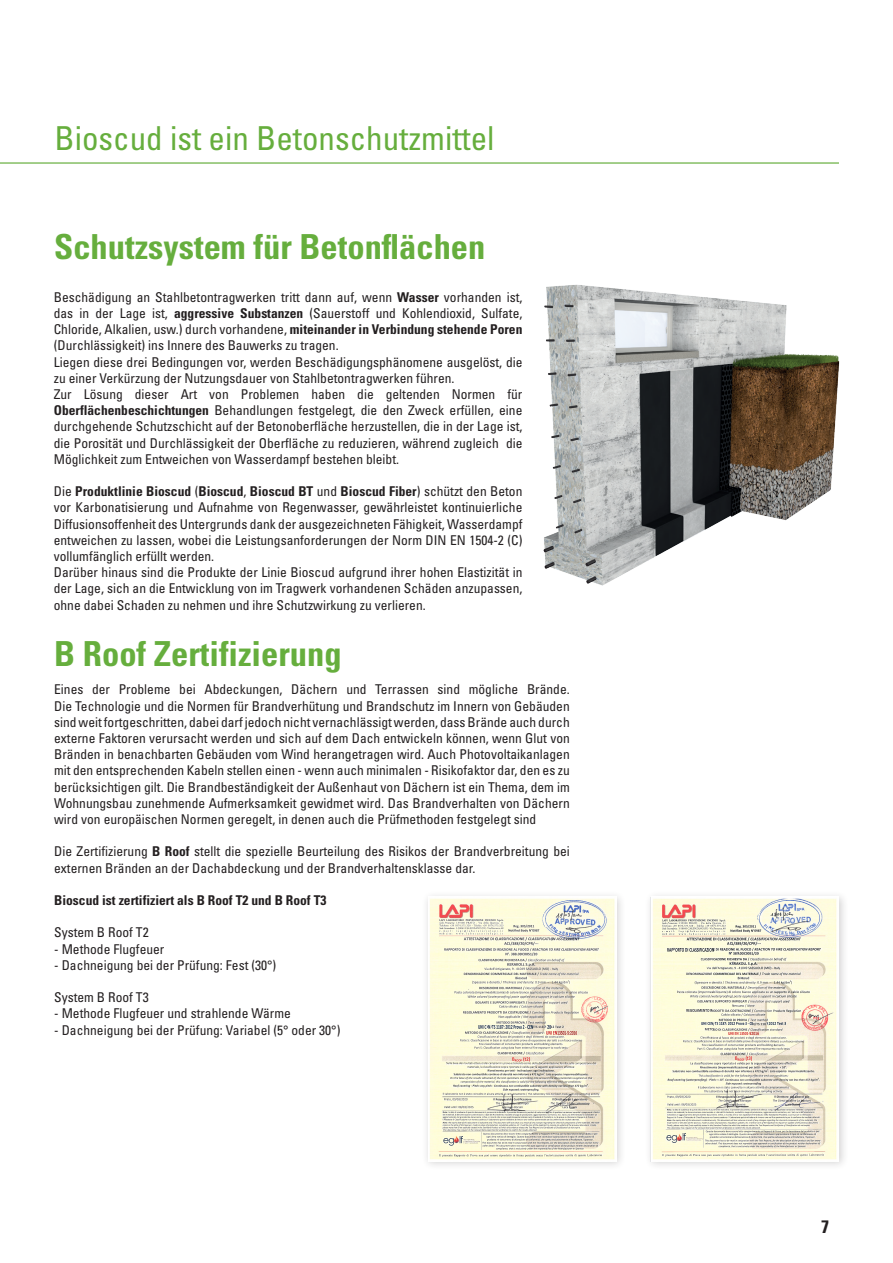
<style>
.page{position:relative;width:893px;height:1263px;background:#fff}
.page>*{position:absolute;margin:0;border:0;box-sizing:border-box;transform-origin:0 0}
.t1{font:700 condensed 34.5px "Univers LT Std";color:#66ae3d}
.t2{font:condensed 33px "Univers LT Std";color:#66ae3d}
.t3{font:700 condensed 18px "Univers LT Std";color:#231f20}
.t4{font:condensed 13.5px/16.2px "Univers LT Std";color:#231f20;text-align:justify}
.t5{font:700 condensed 13.5px "Univers LT Std";color:#231f20}
.s1{font-weight:700}
</style>
<div class="page">
<hr style="left:0;top:162px;width:839px;height:2px;background:#66ae3d">
<img style="left:543px;top:284px;width:297px;height:302px">
<div style="left:422px;top:890px;width:204px;height:281px;background:#231f20;opacity:.2"></div>
<img style="left:428px;top:897px;width:189px;height:264px">
<img style="left:439px;top:1063px;width:163px;height:93px">
<img style="left:440px;top:913px;width:159px;height:142px">
<img style="left:542px;top:900px;width:64px;height:36px">
<img style="left:479px;top:1026px;width:53px;height:2px">
<img style="left:443px;top:1136px;width:20px;height:9px">
<img style="left:582px;top:998px;width:23px;height:23px">
<img style="left:557px;top:1031px;width:20px;height:3px">
<img style="left:513px;top:1057px;width:16px;height:4px">
<img style="left:464px;top:1140px;width:16px;height:3px">
<svg style="left:546px;top:1026px;width:10px;height:8px"></svg>
<img style="left:551px;top:985px;width:14px;height:12px">
<img style="left:588px;top:1015px;width:16px;height:7px">
<div style="left:644px;top:890px;width:205px;height:281px;background:#231f20;opacity:.2"></div>
<img style="left:651px;top:897px;width:187px;height:264px">
<img style="left:662px;top:1062px;width:162px;height:94px">
<img style="left:662px;top:913px;width:159px;height:100px">
<img style="left:678px;top:958px;width:126px;height:91px">
<img style="left:683px;top:1028px;width:91px;height:27px">
<img style="left:758px;top:901px;width:61px;height:34px">
<img style="left:667px;top:948px;width:46px;height:3px">
<img style="left:701px;top:1022px;width:51px;height:3px">
<img style="left:666px;top:1133px;width:20px;height:10px">
<img style="left:686px;top:1009px;width:25px;height:3px">
<img style="left:802px;top:1006px;width:22px;height:20px">
<img style="left:802px;top:1021px;width:18px;height:9px">
<img style="left:728px;top:1032px;width:23px;height:2px">
<img style="left:735px;top:1056px;width:17px;height:4px">
<img style="left:768px;top:1022px;width:18px;height:3px">
<img style="left:687px;top:1137px;width:15px;height:4px">
<svg style="left:751px;top:1032px;width:8px;height:2px"></svg>
<img style="left:768px;top:905px;width:27px;height:28px">
<img style="left:804px;top:1017px;width:14px;height:12px">
<svg style="left:801px;top:918px;width:9px;height:5px"></svg>
<p class="t2" style="left:55px;top:117px;width:441px">Bioscud ist ein Betonschutzmittel</p>
<p class="t1" style="left:54px;top:225px;width:433px">Schutzsystem für Betonflächen</p>
<p class="t4" style="left:54px;top:289px;width:470px">Beschädigung an Stahlbetontragwerken tritt dann auf, wenn <span class="s1">Wasser</span> vorhanden ist, das in der Lage ist, <span class="s1">aggressive Substanzen</span> (Sauerstoff und Kohlendioxid, Sulfate, Chloride, Alkalien, usw.) durch vorhandene, <span class="s1">miteinander in Verbindung stehende Poren </span>(Durchlässigkeit) ins Innere des Bauwerks zu tragen.</p>
<p class="t4" style="left:54px;top:353px;width:470px">Liegen diese drei Bedingungen vor, werden Beschädigungsphänomene ausgelöst, die zu einer Verkürzung der Nutzungsdauer von Stahlbetontragwerken führen.</p>
<p class="t4" style="left:54px;top:386px;width:470px">Zur Lösung dieser Art von Problemen haben die geltenden Normen für <span class="s1">Oberflächenbeschichtungen</span> Behandlungen festgelegt, die den Zweck erfüllen, eine durchgehende Schutzschicht auf der Betonoberfläche herzustellen, die in der Lage ist, die Porosität und Durchlässigkeit der Oberfläche zu reduzieren, während zugleich die Möglichkeit zum Entweichen von Wasserdampf bestehen bleibt.</p>
<p class="t4" style="left:54px;top:483px;width:470px">Die <span class="s1">Produktlinie Bioscud</span> (<span class="s1">Bioscud</span>, <span class="s1">Bioscud BT</span> und <span class="s1">Bioscud Fiber</span>) schützt den Beton vor Karbonatisierung und Aufnahme von Regenwasser, gewährleistet kontinuierliche Diffusionsoffenheit des Untergrunds dank der ausgezeichneten Fähigkeit, Wasserdampf entweichen zu lassen, wobei die Leistungsanforderungen der Norm DIN EN 1504-2 (C) vollumfänglich erfüllt werden.</p>
<p class="t4" style="left:54px;top:564px;width:470px">Darüber hinaus sind die Produkte der Linie Bioscud aufgrund ihrer hohen Elastizität in der Lage, sich an die Entwicklung von im Tragwerk vorhandenen Schäden anzupassen, ohne dabei Schaden zu nehmen und ihre Schutzwirkung zu verlieren.</p>
<p class="t1" style="left:54px;top:632px;width:289px">B Roof Zertifizierung</p>
<p class="t4" style="left:54px;top:681px;width:517px">Eines der Probleme bei Abdeckungen, Dächern und Terrassen sind mögliche Brände.<br>Die Technologie und die Normen für Brandverhütung und Brandschutz im Innern von Gebäuden sind weit fortgeschritten, dabei darf jedoch nicht vernachlässigt werden, dass Brände auch durch externe Faktoren verursacht werden und sich auf dem Dach entwickeln können, wenn Glut von Bränden in benachbarten Gebäuden vom Wind herangetragen wird. Auch Photovoltaikanlagen mit den entsprechenden Kabeln stellen einen - wenn auch minimalen - Risikofaktor dar, den es zu berücksichtigen gilt. Die Brandbeständigkeit der Außenhaut von Dächern ist ein Thema, dem im Wohnungsbau zunehmende Aufmerksamkeit gewidmet wird. Das Brandverhalten von Dächern wird von europäischen Normen geregelt, in denen auch die Prüfmethoden festgelegt sind</p>
<p class="t4" style="left:54px;top:843px;width:517px">Die Zertifizierung <span class="s1">B Roof</span> stellt die spezielle Beurteilung des Risikos der Brandverbreitung bei externen Bränden an der Dachabdeckung und der Brandverhaltensklasse dar.</p>
<p class="t5" style="left:54px;top:892px;width:274px">Bioscud ist zertifiziert als B Roof T2 und B Roof T3</p>
<p class="t4" style="left:54px;top:924px;width:96px">System B Roof T2</p>
<p class="t4" style="left:54px;top:940px;width:112px">- Methode Flugfeuer</p>
<p class="t4" style="left:54px;top:957px;width:224px">- Dachneigung bei der Prüfung: Fest (30°)</p>
<p class="t4" style="left:54px;top:989px;width:96px">System B Roof T3</p>
<p class="t4" style="left:54px;top:1005px;width:238px">- Methode Flugfeuer und strahlende Wärme</p>
<p class="t4" style="left:54px;top:1021px;width:288px">- Dachneigung bei der Prüfung: Variabel (5° oder 30°)</p>
<h3 class="t3" style="left:821px;top:1216px;width:9px">7</h3>
</div>
